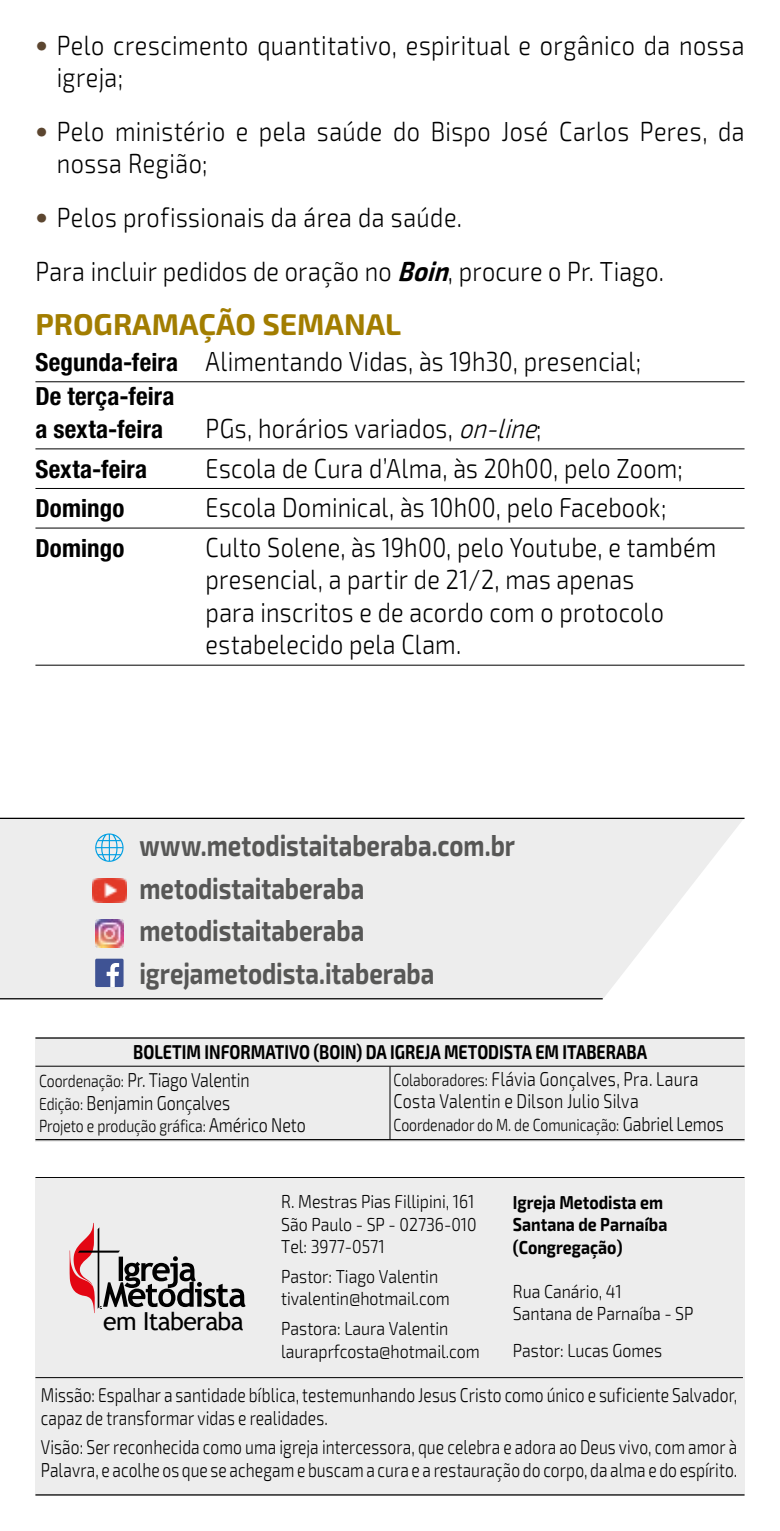
<style>
.page{position:relative;width:780px;height:1531px;background:#fff}
.page>*{position:absolute;margin:0;border:0;box-sizing:border-box;transform-origin:0 0}
.t1{font:700 30px/42.5px "Exo 2";color:#575756;scale:.8 1}
.t2{font:700 30px "Exo 2";color:#a27d00}
.t3{font:300 27.5px/32.5px "Exo 2";letter-spacing:.015em;color:#000;scale:.85 1}
.t4{font:700 condensed 25px/32.5px "Helvetica Neue LT Std";letter-spacing:.005em;color:#000}
.t5{font:24.75px "Trebuchet MS";letter-spacing:-.025em;color:#000}
.t6{font:300 20px/22.5px "Exo 2";letter-spacing:.005em;color:#000;scale:.78 1}
.t7{font:300 20px/22.5px "Exo 2";letter-spacing:.005em;color:#000;scale:.8 1}
.t8{font:700 20px/28.2px "Exo 2";color:#000;scale:.8 1}
.t9{font:300 18.75px/22.5px "Exo 2";color:#000;scale:.85 1}
.t10{font:700 18.75px/22.5px "Exo 2";color:#000;scale:.85 1}
.t11{font:300 17.5px "Exo 2";letter-spacing:-.005em;color:#000;scale:.8 1}
.s1{font-family:"Helvetica Neue LT Std";font-weight:700;font-stretch:condensed;font-size:25px;color:#5c4630}
.s2{font-weight:700;font-style:italic}
.s3{font-family:"Helvetica Neue LT Std";font-weight:700;font-stretch:condensed;font-size:25px}
.s4{font-style:italic}
.s5{font-weight:300;font-size:17.5px}
.s6{font-weight:300}
.s7{font-size:17.5px}
.s8{font-size:20px}
</style>
<div class="page">
<div style="left:35px;top:1177px;width:709px;height:318px;background:#ededed"></div>
<hr style="left:35px;top:1494px;width:709px;height:1px;background:#000">
<hr style="left:35px;top:1377px;width:708px;height:1px;background:#000">
<svg style="left:69px;top:1223px;width:177px;height:90px"></svg>
<div style="left:35px;top:1037px;width:709px;height:105px;background:#ededed"></div>
<hr style="left:35px;top:1066px;width:355px;height:1px;background:#000">
<hr style="left:390px;top:1066px;width:354px;height:1px;background:#000">
<hr style="left:389px;top:1066px;width:1px;height:73px;background:#000">
<hr style="left:35px;top:1037px;width:355px;height:1px;background:#000">
<hr style="left:390px;top:1037px;width:354px;height:1px;background:#000">
<hr style="left:35px;top:1139px;width:355px;height:1px;background:#000">
<hr style="left:390px;top:1139px;width:354px;height:1px;background:#000">
<svg style="left:0;top:819px;width:743px;height:180px;fill:#ededed"></svg>
<hr style="left:0;top:818px;width:744px;height:1px;background:#000">
<hr style="left:0;top:998px;width:602px;height:1px;background:#000">
<svg style="left:95px;top:833px;width:28px;height:29px"></svg>
<img style="left:92px;top:879px;width:35px;height:24px">
<img style="left:95px;top:919px;width:28px;height:28px">
<div style="left:95px;top:959px;width:28px;height:28px;background:#3f5394;border-radius:2px"></div>
<svg style="left:107px;top:963px;width:12px;height:24px"></svg>
<hr style="left:35px;top:381px;width:709px;height:1px;background:#000">
<hr style="left:35px;top:448px;width:709px;height:1px;background:#000">
<hr style="left:35px;top:488px;width:709px;height:1px;background:#000">
<hr style="left:35px;top:528px;width:709px;height:1px;background:#000">
<hr style="left:35px;top:665px;width:709px;height:1px;background:#000">
<p class="t3" style="left:57px;top:29px;width:810px;text-indent:-21px"><span class="s1">•</span> Pelo crescimento quantitativo, espiritual e orgânico da nossa igreja;</p>
<p class="t3" style="left:57px;top:116px;width:810px;text-indent:-21px"><span class="s1">•</span> Pelo ministério e pela saúde do Bispo José Carlos Peres, da nossa Região;</p>
<p class="t3" style="left:35px;top:191px;width:740px;line-height:53.8px"><span class="s1">•</span> Pelos profissionais da área da saúde.<br>Para incluir pedidos de oração no <span class="s2">Boin</span>, procure o Pr. Tiago.</p>
<p class="t2" style="left:35px;top:306px;width:365px">PROGRAMAÇÃO SEMANAL</p>
<p class="t3" style="left:35px;top:345px;width:714px"><span class="s3">Segunda-feira</span> Alimentando Vidas, às 19h30, presencial;</p>
<p class="t4" style="left:35px;top:380px;width:140px">De terça-feira a sexta-feira</p>
<p class="t3" style="left:206px;top:413px;width:400px">PGs, horários variados, <span class="s4">on-line</span>;</p>
<p class="t4" style="left:35px;top:452px;width:113px">Sexta-feira</p>
<p class="t3" style="left:206px;top:452px;width:563px">Escola de Cura d’Alma, às 20h00, pelo Zoom;</p>
<p class="t4" style="left:35px;top:492px;width:90px">Domingo</p>
<p class="t3" style="left:206px;top:492px;width:543px">Escola Dominical, às 10h00, pelo Facebook;</p>
<p class="t4" style="left:35px;top:531px;width:90px">Domingo</p>
<p class="t3" style="left:206px;top:531px;width:602px">Culto Solene, às 19h00, pelo Youtube, e também presencial, a partir de 21/2, mas apenas<br>para inscritos e de acordo com o protocolo estabelecido pela Clam.</p>
<p class="t1" style="left:139px;top:825px;width:471px">www.metodistaitaberaba.com.br metodistaitaberaba metodistaitaberaba igrejametodista.itaberaba</p>
<p class="t8" style="left:39px;top:1038px;width:735px;text-indent:94px">Boletim Informativo (Boi n) da Igreja Metodista em Itaberaba<br><span class="s5">Coordenação:</span> <span class="s6">Pr. Tiago Valentin</span></p>
<p class="t7" style="left:39px;top:1092px;width:240px"><span class="s7">Edição:</span> Benjamin Gonçalves</p>
<p class="t11" style="left:39px;top:1116px;width:335px">Projeto e produção gráfica: <span class="s8">Américo Neto</span></p>
<p class="t7" style="left:393px;top:1068px;width:383px"><span class="s7">Colaboradores:</span> Flávia Gonçalves, Pra. Laura<br>Costa Valentin e Dilson Julio Silva</p>
<p class="t11" style="left:393px;top:1114px;width:414px">Coordenador do M. de Comunicação: <span class="s8">Gabriel Lemos</span></p>
<p class="t5" style="left:103px;top:1306px;width:142px">em Itaberaba</p>
<p class="t9" style="left:281px;top:1191px;width:231px;text-align:justify">R. Mestras Pias Fillipini, 161<br>São Paulo - SP - 02736-010<br>Tel: 3977-0571</p>
<p class="t9" style="left:281px;top:1265px;width:200px">Pastor: Tiago Valentin tivalentin@hotmail.com</p>
<p class="t9" style="left:281px;top:1317px;width:235px">Pastora: Laura Valentin lauraprfcosta@hotmail.com</p>
<p class="t10" style="left:513px;top:1191px;width:183px">Igreja Metodista em<br>Santana de Parnaíba (Congregação)</p>
<p class="t9" style="left:513px;top:1280px;width:214px">Rua Canário, 41<br>Santana de Parnaíba - SP</p>
<p class="t9" style="left:513px;top:1339px;width:177px">Pastor: Lucas Gomes</p>
<p class="t6" style="left:41px;top:1384px;width:894px">Missão: Espalhar a santidade bíblica, testemunhando Jesus Cristo como único e suficiente Salvador, capaz de transformar vidas e realidades.</p>
<p class="t6" style="left:41px;top:1436px;width:894px">Visão: Ser reconhecida como uma igreja intercessora, que celebra e adora ao Deus vivo, com amor à<br>Palavra, e acolhe os que se achegam e buscam a cura e a restauração do corpo, da alma e do espírito.</p>
</div>
